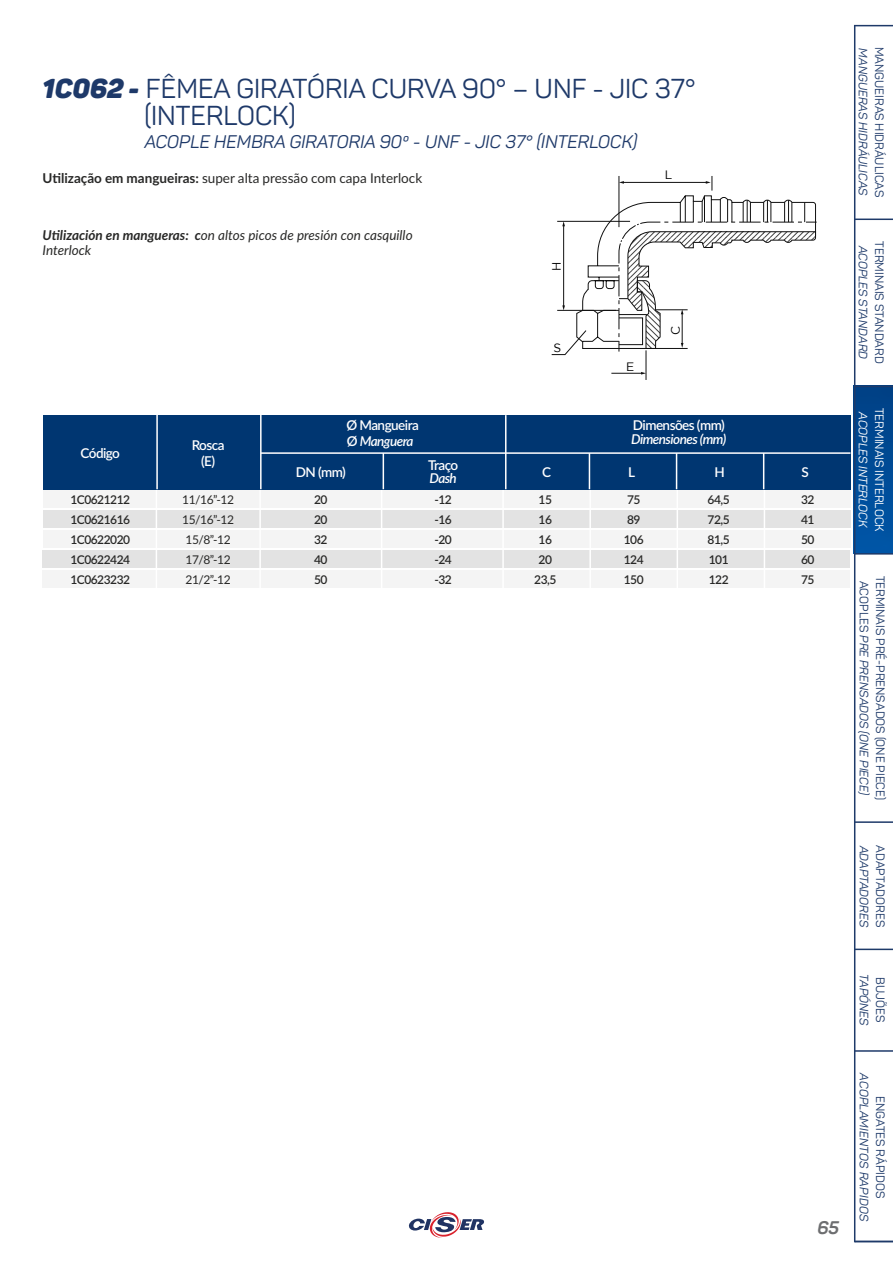
<style>
.page{position:relative;width:893px;height:1263px;background:#fff}
.page>*{position:absolute;margin:0;border:0;box-sizing:border-box;transform-origin:0 0}
.t1{font:27px/27px "Panton";color:#1e3969}
.t2{font:italic 18px "Panton";color:#1e3969}
.t3{font:italic 700 18px "Panton";color:#6d6e70}
.t4{font:italic 13.5px/15px "Lato";color:#282827}
.t5{font:13.5px "Lato";color:#282827}
.t6{font:600 13.5px/16.5px "Lato";letter-spacing:-.04em;color:#fff;text-align:center}
.t7{font:italic 600 13.5px "Lato";letter-spacing:-.04em;color:#fff}
.t8{font:12.15px "Gotham";color:#000}
.t9{font:12px/16.2px "Panton";color:#1e3a69;text-align:center}
.t10{font:600 12px/19.8px "Lato";letter-spacing:-.04em;color:#282827;text-align:justify}
.t11{font:italic 12px "Panton";color:#1e3a69}
.t12{font:12px/19.8px "Lato";letter-spacing:-.04em;color:#282827}
.t13{font:12px "Panton";color:#fff}
.t14{font:italic 12px "Panton";color:#fff}
.s1{font-weight:900;font-style:italic}
.s2{font-weight:700}
.s3{font-style:normal}
.s4{font-style:italic}
</style>
<div class="page">
<svg style="left:408px;top:1212px;width:76px;height:26px"></svg>
<img style="left:855px;top:387px;width:38px;height:166px">
<hr style="left:854px;top:25px;width:39px;height:1px;background:#1e3a69">
<hr style="left:855px;top:219px;width:38px;height:1px;background:#1e3a69">
<hr style="left:855px;top:1050px;width:38px;height:2px;background:#1e3a69">
<hr style="left:855px;top:1241px;width:38px;height:1px;background:#1e3a69">
<hr style="left:855px;top:386px;width:38px;height:1px;background:#1e3a69">
<hr style="left:855px;top:553px;width:38px;height:2px;background:#1e3a69">
<hr style="left:855px;top:821px;width:38px;height:2px;background:#1e3a69">
<hr style="left:855px;top:948px;width:38px;height:2px;background:#1e3a69">
<hr style="left:854px;top:26px;width:1px;height:1216px;background:#1e3a69">
<svg style="left:551px;top:176px;width:266px;height:179px"></svg>
<hr style="left:655px;top:348px;width:33px;height:1px;background:#101010">
<hr style="left:646px;top:350px;width:1px;height:30px;background:#101010">
<hr style="left:611px;top:373px;width:31px;height:1px;background:#101010">
<svg style="left:641px;top:372px;width:5px;height:3px"></svg>
<svg style="left:42px;top:491px;width:808px;height:96px"></svg>
<hr style="left:259px;top:489px;width:2px;height:109px;background:#fff">
<hr style="left:156px;top:489px;width:1px;height:109px;background:#fff">
<hr style="left:381px;top:489px;width:1px;height:109px;background:#fff">
<hr style="left:502px;top:489px;width:2px;height:109px;background:#fff">
<hr style="left:589px;top:489px;width:2px;height:109px;background:#fff">
<hr style="left:764px;top:489px;width:1px;height:109px;background:#fff">
<hr style="left:677px;top:489px;width:1px;height:109px;background:#fff">
<div style="left:43px;top:415px;width:807px;height:74px;background:#003671"></div>
<hr style="left:261px;top:452px;width:589px;height:2px;background:#fff">
<hr style="left:383px;top:453px;width:1px;height:36px;background:#fff">
<hr style="left:260px;top:415px;width:2px;height:74px;background:#fff">
<hr style="left:505px;top:415px;width:1px;height:74px;background:#fff">
<hr style="left:589px;top:453px;width:1px;height:36px;background:#fff">
<hr style="left:676px;top:453px;width:1px;height:36px;background:#fff">
<hr style="left:156px;top:415px;width:2px;height:74px;background:#fff">
<hr style="left:763px;top:453px;width:1px;height:36px;background:#fff">
<h1 class="t1" style="left:144px;top:75px;width:552px;text-indent:-102px"><span class="s1">1C062 -</span> FÊMEA GIRATÓRIA CURVA 90° – UNF - JIC 37° (INTERLOCK)</h1>
<h2 class="t2" style="left:145px;top:130px;width:494px">ACOPLE HEMBRA GIRATORIA 90º - UNF - JIC 37° (INTERLOCK)</h2>
<p class="t5" style="left:43px;top:168px;width:381px"><span class="s2">Utilização em mangueiras:</span> super alta pressão com capa Interlock</p>
<p class="t4" style="left:43px;top:227px;width:372px"><span class="s2">Utilización en mangueras: c</span>on altos picos de presión con casquillo<br>Interlock</p>
<p class="t8" style="left:550px;top:271px;width:11px;rotate:-90deg">H</p>
<p class="t8" style="left:554px;top:341px;width:9px">S</p>
<p class="t8" style="left:626px;top:360px;width:10px">E</p>
<p class="t8" style="left:665px;top:168px;width:9px">L</p>
<p class="t8" style="left:669px;top:334px;width:10px;rotate:-90deg">C</p>
<p class="t6" style="left:81px;top:445px;width:41px">Código</p>
<p class="t6" style="left:192px;top:436px;width:34px">Rosca (E)</p>
<p class="t6" style="left:633px;top:416px;width:93px">Dimensões (mm)</p>
<p class="t6" style="left:346px;top:416px;width:74px">Ø Mangueira</p>
<p class="t7" style="left:347px;top:431px;width:68px"><span class="s3">Ø</span> Manguera</p>
<p class="t7" style="left:631px;top:430px;width:97px">Dimensiones (mm)</p>
<p class="t6" style="left:428px;top:457px;width:32px">Traço</p>
<p class="t7" style="left:429px;top:469px;width:29px">Dash</p>
<p class="t6" style="left:296px;top:463px;width:52px">DN (mm)</p>
<p class="t6" style="left:715px;top:463px;width:12px">H</p>
<p class="t6" style="left:542px;top:463px;width:10px">C</p>
<p class="t6" style="left:628px;top:463px;width:8px">L</p>
<p class="t6" style="left:801px;top:463px;width:9px">S</p>
<p class="t10" style="left:70px;top:490px;width:61px">1C0621212<br>1C0621616<br>1C0622020<br>1C0622424<br>1C0623232</p>
<p class="t12" style="left:182px;top:490px;width:53px">11/16”-12<br>15/16”-12<br>15/8”-12<br>17/8”-12<br>21/2”-12</p>
<p class="t10" style="left:314px;top:490px;width:15px">20<br>20<br>32<br>40<br>50</p>
<p class="t10" style="left:434px;top:490px;width:19px">-12 -16 -20 -24 -32</p>
<p class="t10" style="left:534px;top:490px;width:24px;text-align:center">15<br>16<br>16<br>20<br>23,5</p>
<p class="t10" style="left:624px;top:490px;width:21px;text-align:left">75<br>89<br>106<br>124<br>150</p>
<p class="t10" style="left:801px;top:490px;width:15px">32<br>41<br>50<br>60<br>75</p>
<p class="t10" style="left:708px;top:490px;width:24px">64,5<br>72,5<br>81,5<br>101<br>122</p>
<p class="t11" style="left:870px;top:48px;width:149px;rotate:90deg">MANGUERAS HIDRÁULICAS</p>
<p class="t9" style="left:888px;top:47px;width:152px;rotate:90deg">MANGUEIRAS HIDRÁULICAS</p>
<p class="t9" style="left:888px;top:241px;width:124px;rotate:90deg">TERMINAIS STANDARD</p>
<p class="t11" style="left:870px;top:246px;width:115px;rotate:90deg">ACOPLES STANDARD</p>
<p class="t13" style="left:887px;top:408px;width:125px;rotate:90deg">TERMINAIS INTERLOCK</p>
<p class="t14" style="left:870px;top:412px;width:117px;rotate:90deg">ACOPLES INTERLOCK</p>
<p class="t9" style="left:888px;top:576px;width:226px;rotate:90deg">TERMINAIS PRÉ-PRENSADOS (ONE PIECE)<br>ACOPLES <span class="s4">PRE PRENSADOS (ONE PIECE)</span></p>
<p class="t11" style="left:871px;top:846px;width:83px;rotate:90deg">ADAPTADORES</p>
<p class="t9" style="left:888px;top:845px;width:83px;rotate:90deg">ADAPTADORES</p>
<h2 class="t3" style="left:817px;top:1216px;width:24px">65</h2>
<p class="t11" style="left:871px;top:974px;width:53px;rotate:90deg">TAPÓNES</p>
<p class="t9" style="left:888px;top:977px;width:47px;rotate:90deg">BUJÕES</p>
<p class="t11" style="left:871px;top:1073px;width:149px;rotate:90deg">ACOPLAMIENTOS RAPIDOS</p>
<p class="t9" style="left:888px;top:1096px;width:104px;rotate:90deg">ENGATES RÁPIDOS</p>
</div>
